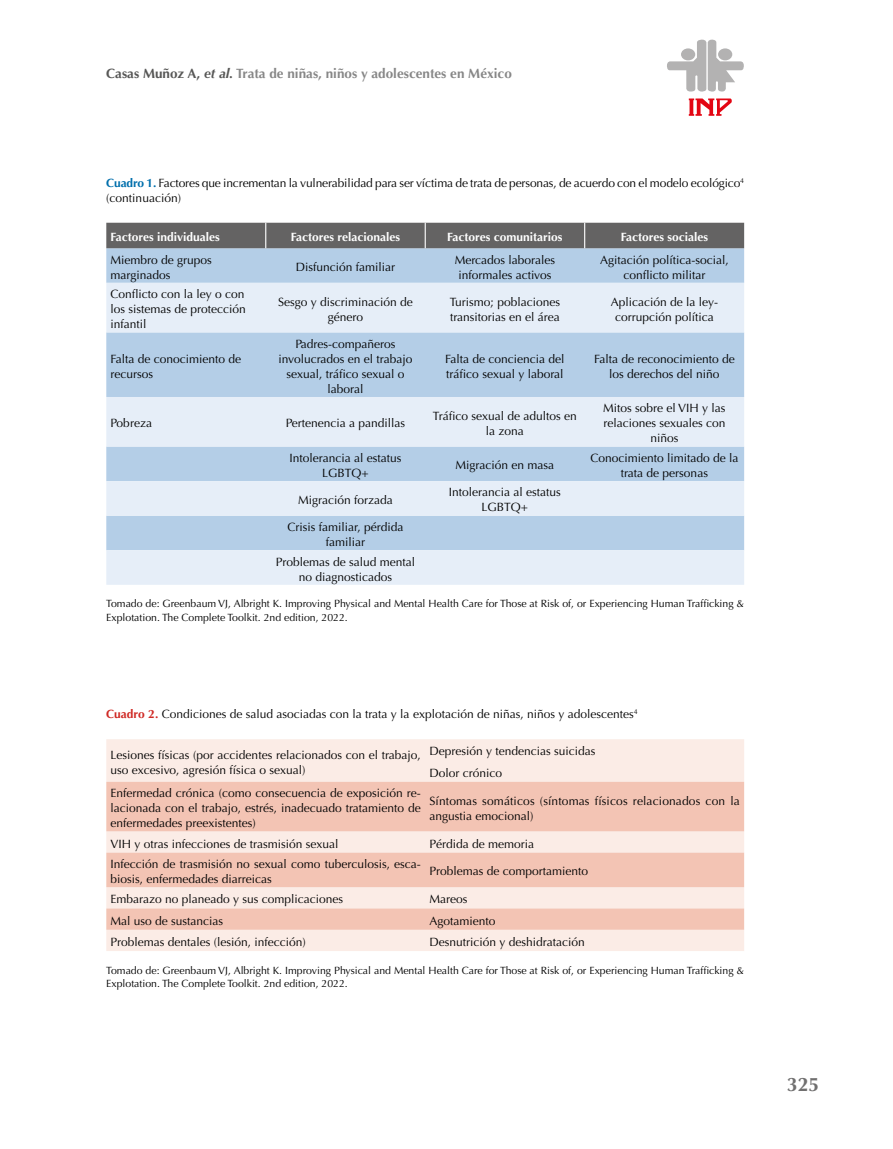
<style>
.page{position:relative;width:893px;height:1149px;background:#fff}
.page>*{position:absolute;margin:0;border:0;box-sizing:border-box;transform-origin:0 0}
.t1{font:700 19.5px "Optima";color:#706f6f}
.t2{font:700 13.5px "Optima";color:#878787}
.t3{font:12px/15px "Optima";color:#000;text-align:center}
.t4{font:700 12px "Optima";color:#fff}
.t5{font:10.5px/13.5px "Optima";color:#000}
.s1{color:#575756}
.s2{font-style:italic;color:#575756}
.s3{font-weight:700;color:#006fac}
.s4{font-weight:700;color:#cf2924}
</style>
<div class="page">
<svg style="left:689px;top:98px;width:43px;height:18px"></svg>
<svg style="left:667px;top:39px;width:77px;height:53px"></svg>
<div style="left:718px;top:48px;width:14px;height:12px;background:#b3b2b2;border-radius:50%"></div>
<div style="left:106px;top:248px;width:638px;height:35px;background:#b4cee7"></div>
<svg style="left:106px;top:283px;width:638px;height:301px;fill:#e6eef8"></svg>
<div style="left:106px;top:223px;width:638px;height:25px;background:#646363"></div>
<div style="left:106px;top:739px;width:638px;height:211px;background:#fbece6"></div>
<svg style="left:106px;top:781px;width:638px;height:148px;fill:#f3c4b4"></svg>
<p class="t2" style="left:106px;top:66px;width:407px"><span class="s1">Casas Muñoz A,</span> <span class="s2">et al.</span> Trata de niñas, niños y adolescentes en México</p>
<p class="t3" style="left:106px;top:175px;width:639px;text-align:left"><span class="s3">Cuadro 1.</span> Factores que incrementan la vulnerabilidad para ser víctima de trata de personas, de acuerdo con el modelo ecológico<sup>4 </sup>(continuación)</p>
<p class="t4" style="left:111px;top:230px;width:111px">Factores individuales</p>
<p class="t4" style="left:291px;top:230px;width:111px">Factores relacionales</p>
<p class="t4" style="left:447px;top:230px;width:117px">Factores comunitarios</p>
<p class="t4" style="left:621px;top:230px;width:89px">Factores sociales</p>
<p class="t3" style="left:111px;top:252px;width:103px;text-align:left">Miembro de grupos marginados</p>
<p class="t3" style="left:296px;top:259px;width:101px">Disfunción familiar</p>
<p class="t3" style="left:455px;top:252px;width:102px">Mercados laborales informales activos</p>
<p class="t3" style="left:600px;top:252px;width:130px">Agitación política-social, conflicto militar</p>
<p class="t3" style="left:111px;top:286px;width:137px;text-align:justify">Conflicto con la ley o con los sistemas de protección infantil</p>
<p class="t3" style="left:278px;top:294px;width:136px">Sesgo y discriminación de género</p>
<p class="t3" style="left:450px;top:294px;width:112px;text-align:left">Turismo; poblaciones transitorias en el área</p>
<p class="t3" style="left:611px;top:294px;width:109px">Aplicación de la ley&shy;corrupción política</p>
<p class="t3" style="left:111px;top:351px;width:132px;text-align:left">Falta de conocimiento de recursos</p>
<p class="t3" style="left:278px;top:336px;width:136px">Padres-compañeros involucrados en el trabajo sexual, tráfico sexual o laboral</p>
<p class="t3" style="left:445px;top:351px;width:121px;text-align:left">Falta de conciencia del tráfico sexual y laboral</p>
<p class="t3" style="left:594px;top:351px;width:142px">Falta de reconocimiento de los derechos del niño</p>
<p class="t3" style="left:111px;top:416px;width:43px">Pobreza</p>
<p class="t3" style="left:286px;top:416px;width:121px">Pertenencia a pandillas</p>
<p class="t3" style="left:433px;top:408px;width:145px">Tráfico sexual de adultos en la zona</p>
<p class="t3" style="left:603px;top:401px;width:124px">Mitos sobre el VIH y las relaciones sexuales con niños</p>
<p class="t3" style="left:289px;top:450px;width:113px">Intolerancia al estatus<br>LGBTQ+</p>
<p class="t3" style="left:456px;top:458px;width:100px">Migración en masa</p>
<p class="t3" style="left:590px;top:450px;width:150px">Conocimiento limitado de la trata de personas</p>
<p class="t3" style="left:298px;top:492px;width:96px">Migración forzada</p>
<p class="t3" style="left:449px;top:485px;width:113px">Intolerancia al estatus<br>LGBTQ+</p>
<p class="t3" style="left:288px;top:519px;width:117px">Crisis familiar, pérdida familiar</p>
<p class="t3" style="left:276px;top:554px;width:141px">Problemas de salud mental no diagnosticados</p>
<p class="t5" style="left:106px;top:597px;width:639px">Tomado de: Greenbaum VJ, Albright K. Improving Physical and Mental Health Care for Those at Risk of, or Experiencing Human Trafficking &amp;<br>Explotation. The Complete Toolkit. 2nd edition, 2022.</p>
<p class="t3" style="left:106px;top:706px;width:533px"><span class="s4">Cuadro 2.</span> Condiciones de salud asociadas con la trata y la explotación de niñas, niños y adolescentes<sup>4</sup></p>
<p class="t3" style="left:111px;top:746px;width:312px;text-align:left">Lesiones físicas (por accidentes relacionados con el trabajo, uso excesivo, agresión física o sexual)</p>
<p class="t3" style="left:429px;top:740px;width:168px;line-height:21.3px;text-align:left">Depresión y tendencias suicidas<br>Dolor crónico</p>
<p class="t3" style="left:111px;top:785px;width:312px;text-align:justify">Enfermedad crónica (como consecuencia de exposición re&shy;lacionada con el trabajo, estrés, inadecuado tratamiento de enfermedades preexistentes)</p>
<p class="t3" style="left:429px;top:793px;width:312px;text-align:left">Síntomas somáticos (síntomas físicos relacionados con la angustia emocional)</p>
<p class="t3" style="left:111px;top:835px;width:229px">VIH y otras infecciones de trasmisión sexual</p>
<p class="t3" style="left:429px;top:835px;width:106px">Pérdida de memoria</p>
<p class="t3" style="left:111px;top:856px;width:312px;text-align:left">Infección de trasmisión no sexual como tuberculosis, esca&shy;biosis, enfermedades diarreicas</p>
<p class="t3" style="left:429px;top:863px;width:160px">Problemas de comportamiento</p>
<p class="t3" style="left:111px;top:891px;width:234px">Embarazo no planeado y sus complicaciones</p>
<p class="t3" style="left:429px;top:891px;width:40px">Mareos</p>
<p class="t3" style="left:111px;top:912px;width:114px">Mal uso de sustancias</p>
<p class="t3" style="left:429px;top:912px;width:68px">Agotamiento</p>
<p class="t3" style="left:111px;top:934px;width:197px">Problemas dentales (lesión, infección)</p>
<p class="t3" style="left:429px;top:934px;width:157px">Desnutrición y deshidratación</p>
<p class="t5" style="left:106px;top:963px;width:639px">Tomado de: Greenbaum VJ, Albright K. Improving Physical and Mental Health Care for Those at Risk of, or Experiencing Human Trafficking &amp;<br>Explotation. The Complete Toolkit. 2nd edition, 2022.</p>
<h1 class="t1" style="left:787px;top:1072px;width:34px">325</h1>
</div>
